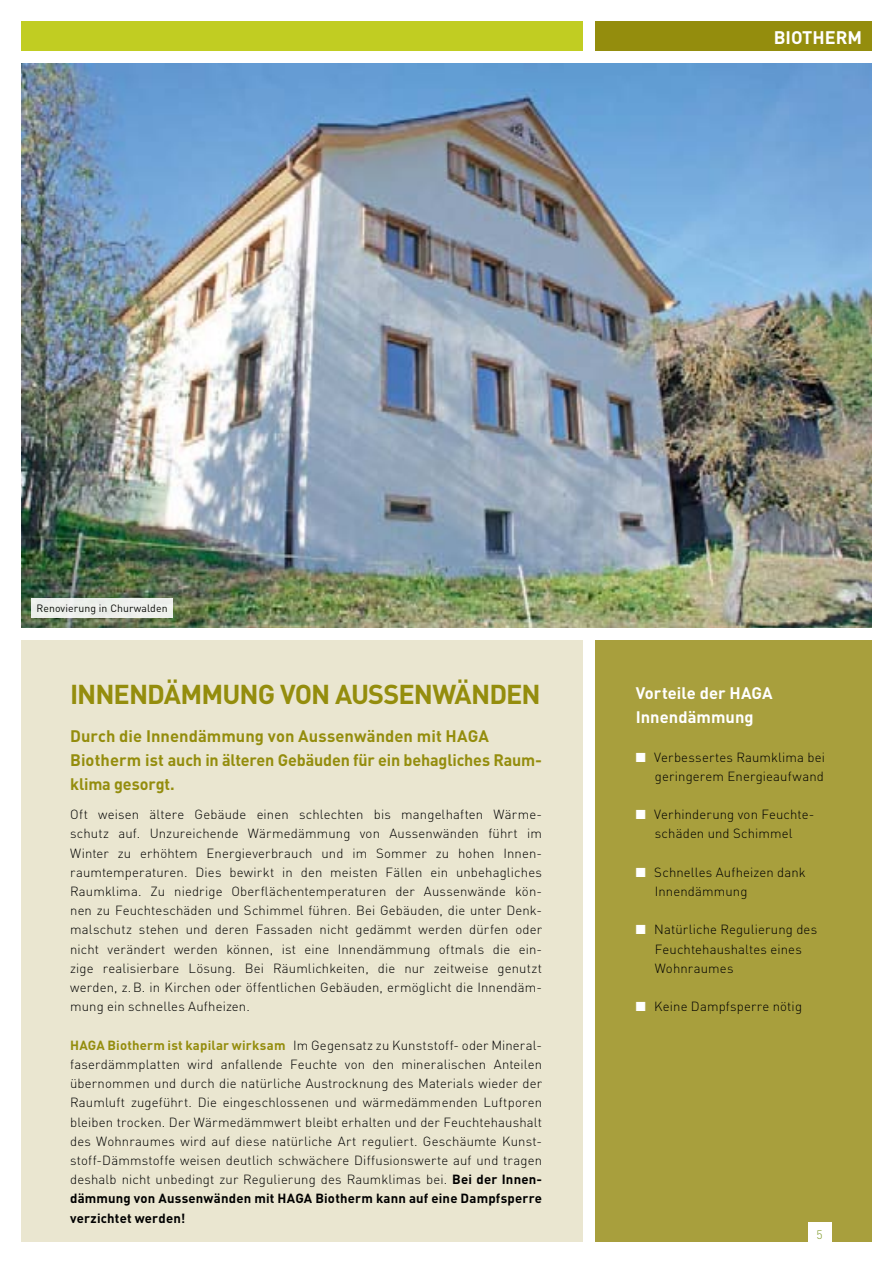
<style>
.page{position:relative;width:893px;height:1263px;background:#fff}
.page>*{position:absolute;margin:0;border:0;box-sizing:border-box;transform-origin:0 0}
.t1{font:700 27px "DIN";letter-spacing:-.035em;color:#948d0d}
.t2{font:700 18px "DIN";color:#fff}
.t3{font:700 16.5px/24px "DIN";letter-spacing:-.005em;color:#948d0d}
.t4{font:700 16.5px/24px "DIN";color:#fff}
.t5{font:300 13.2px/19.2px "DIN";letter-spacing:.01em;color:#000}
.t6{font:300 12px "DIN";color:#7a9521}
.t7{font:10.5px "DIN";letter-spacing:.01em;color:#000}
.s1{font-weight:700;color:#948d0d}
.s2{font-weight:700}
.s3{color:#fff}
</style>
<div class="page">
<div style="left:21px;top:21px;width:562px;height:30px;background:#c1cd22"></div>
<div style="left:21px;top:640px;width:562px;height:602px;background:#eae6d0"></div>
<div style="left:595px;top:640px;width:277px;height:602px;background:#a89f3d"></div>
<div style="left:595px;top:21px;width:277px;height:30px;background:#948d0d"></div>
<img style="left:21px;top:64px;width:851px;height:563px">
<div style="left:31px;top:598px;width:142px;height:19px;background:#edf0eb"></div>
<div style="left:808px;top:1222px;width:23px;height:39px;background:#fff"></div>
<h2 class="t2" style="left:774px;top:25px;width:90px">Biotherm</h2>
<p class="t7" style="left:36px;top:602px;width:133px">Renovierung in Churwalden</p>
<h1 class="t1" style="left:70px;top:677px;width:77px">InneNdä</h1>
<h1 class="t1" style="left:181px;top:677px;width:362px">mmung von AussenWÄnden</h1>
<p class="t3" style="left:70px;top:724px;width:473px">Durch die I nnendämmung von Aussenwänden mit HAGA<br>Biotherm ist auch in älteren Gebäuden für ein behagliches Raum&shy;klima gesorgt.</p>
<p class="t5" style="left:70px;top:805px;width:474px;text-align:justify">Oft weisen ältere Gebäude einen schlechten bis mangelhaften Wärme&shy;schutz auf. Unzureichende Wärmedämmung von Aussenwänden führt im Winter zu erhöhtem Energieverbrauch und im Sommer zu hohen Innen&shy;raumtemperaturen. Dies bewirkt in den meisten Fällen ein unbehagliches Raumklima. Zu niedrige Oberflächentemperaturen der Aussenwände kön&shy;nen zu Feuchteschäden und Schimmel führen. Bei Gebäuden, die unter Denk&shy;malschutz stehen und deren Fassaden nicht gedämmt werden dürfen oder nicht verändert werden können, ist eine Innendämmung oftmals die ein&shy;zige realisierbare Lösung. Bei Räumlichkeiten, die nur zeitweise genutzt werden, z.B. in Kirchen oder öffentlichen Gebäuden, ermöglicht die Innendäm&shy;mung ein schnelles Aufheizen.</p>
<p class="t5" style="left:70px;top:1035px;width:473px"><span class="s1">HAGA Biotherm ist kapilar wirksam</span> Im Gegensatz zu Kunststoff- oder Mineral&shy;faserdämmplatten wird anfallende Feuchte von den mineralischen Anteilen übernommen und durch die natürliche Austrocknung des Materials wieder der Raumluft zugeführt. Die eingeschlossenen und wärmedämmenden Luftporen bleiben trocken. Der Wärmedämmwert bleibt erhalten und der Feuchtehaushalt des Wohnraumes wird auf diese natürliche Art reguliert. Geschäumte Kunst&shy;stoff-Dämmstoffe weisen deutlich schwächere Diffusionswerte auf und tragen deshalb nicht unbedingt zur Regulierung des Raumklimas bei. <span class="s2">Bei der Innen&shy;dämmung von Aussenwänden mit HAGA Biotherm kann auf eine Dampfsperre verzichtet werden!</span></p>
<p class="t4" style="left:636px;top:680px;width:138px">Vorteile der HAGA<br>Innendämmung</p>
<p class="t5" style="left:636px;top:747px;width:191px;text-align:right"><span class="s3">■</span> Verbessertes Raumklima bei geringerem Energieaufwand</p>
<p class="t5" style="left:636px;top:805px;width:180px;text-align:center"><span class="s3">■</span> Verhinderung von Feuchte&shy;schäden und Schimmel</p>
<p class="t5" style="left:655px;top:862px;width:152px;text-indent:-19px"><span class="s3">■</span> Schnelles Aufheizen dank<br>Innendämmung</p>
<p class="t5" style="left:655px;top:920px;width:164px;text-indent:-19px"><span class="s3">■</span> Natürliche Regulierung des<br>Feuchtehaushaltes eines<br>Wohnraumes</p>
<p class="t5" style="left:636px;top:997px;width:168px"><span class="s3">■</span> Keine Dampfsperre nötig</p>
<p class="t6" style="left:816px;top:1227px;width:8px">5</p>
</div>
